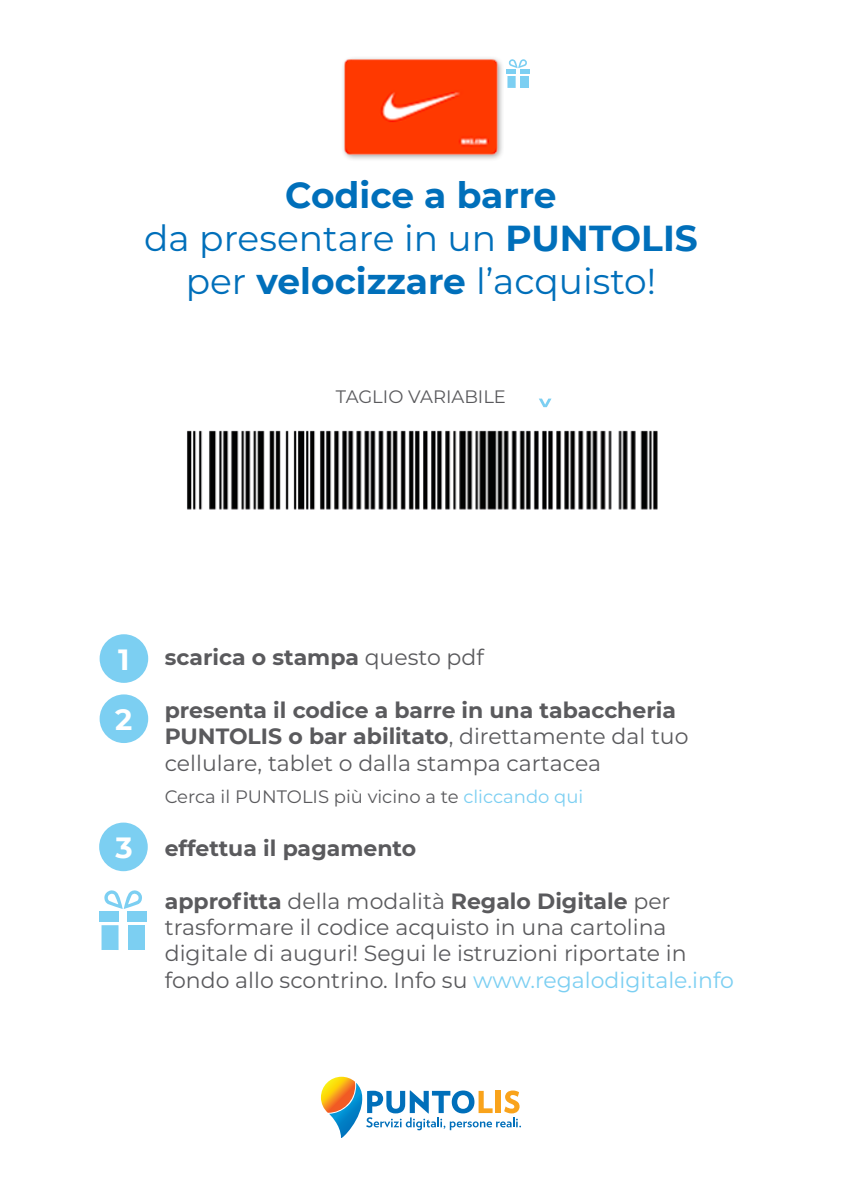
<style>
.page{position:relative;width:842px;height:1191px;background:#fff}
.page>*{position:absolute;margin:0;border:0;box-sizing:border-box;transform-origin:0 0}
.t1{font:700 36px/43.2px "Montserrat";letter-spacing:-.005em;color:#006fba;text-align:center}
.t2{font:700 29.2px/60.2px "Montserrat";color:#fff}
.t3{font:22px/26.4px "Montserrat";color:#5a5a5d}
.t4{font:700 22px/26.4px "Montserrat";color:#5a5a5d}
.t5{font:18px "Montserrat";color:#5a5a5d}
.s1{font-weight:400}
.s2{color:#7ccff2}
.s3{font-weight:700}
</style>
<div class="page">
<svg style="left:321px;top:1076px;width:200px;height:62px"></svg>
<div style="left:100px;top:634px;width:48px;height:49px;background:#7ccff2;border-radius:50%"></div>
<div style="left:100px;top:694px;width:48px;height:49px;background:#7ccff2;border-radius:50%"></div>
<div style="left:99px;top:822px;width:49px;height:49px;background:#7ccff2;border-radius:50%"></div>
<svg style="left:102px;top:925px;width:17px;height:25px"></svg>
<div style="left:128px;top:925px;width:17px;height:25px;background:#7ccff2"></div>
<div style="left:99px;top:911px;width:19px;height:10px;background:#7ccff2"></div>
<div style="left:128px;top:911px;width:19px;height:10px;background:#7ccff2"></div>
<svg style="left:104px;top:890px;width:38px;height:19px"></svg>
<svg style="left:508px;top:76px;width:8px;height:12px"></svg>
<div style="left:520px;top:76px;width:8px;height:12px;background:#7ccff2"></div>
<div style="left:506px;top:69px;width:10px;height:5px;background:#7ccff2"></div>
<div style="left:520px;top:69px;width:9px;height:5px;background:#7ccff2"></div>
<svg style="left:509px;top:59px;width:18px;height:9px"></svg>
<img style="left:187px;top:430px;width:471px;height:80px">
<img style="left:343px;top:58px;width:165px;height:102px">
<svg style="left:539px;top:398px;width:12px;height:9px"></svg>
<h1 class="t1" style="left:144px;top:172px;width:555px">Codice a barre<br><span class="s1">da presentare in un</span> PUNTOLIS <span class="s1">per</span> velocizzare <span class="s1">l’acquisto!</span></h1>
<p class="t5" style="left:336px;top:384px;width:172px">TAGLIO VARIABILE</p>
<h2 class="t2" style="left:115px;top:628px;width:19px">1<br>2</h2>
<h2 class="t2" style="left:116px;top:816px;width:19px">3</h2>
<p class="t4" style="left:165px;top:643px;width:321px">scarica o stampa <span class="s1">questo pdf</span></p>
<p class="t4" style="left:165px;top:696px;width:525px">presenta il codice a barre in una tabaccheria<br>PUNTOLIS o bar abilitato<span class="s1">, direttamente dal tuo cellulare, tablet o dalla stampa cartacea</span></p>
<p class="t5" style="left:165px;top:784px;width:420px">Cerca il PUNTOLIS più vicino a te <span class="s2">cliccando qui</span></p>
<p class="t4" style="left:165px;top:833px;width:253px">effettua il pagamento</p>
<p class="t3" style="left:165px;top:886px;width:571px"><span class="s3">approfitta</span> della modalità <span class="s3">Regalo Digitale</span> per trasformare il codice acquisto in una cartolina digitale di auguri! Segui le istruzioni riportate in fondo allo scontrino. Info su <span class="s2">www.regalodigitale.info</span></p>
</div>
